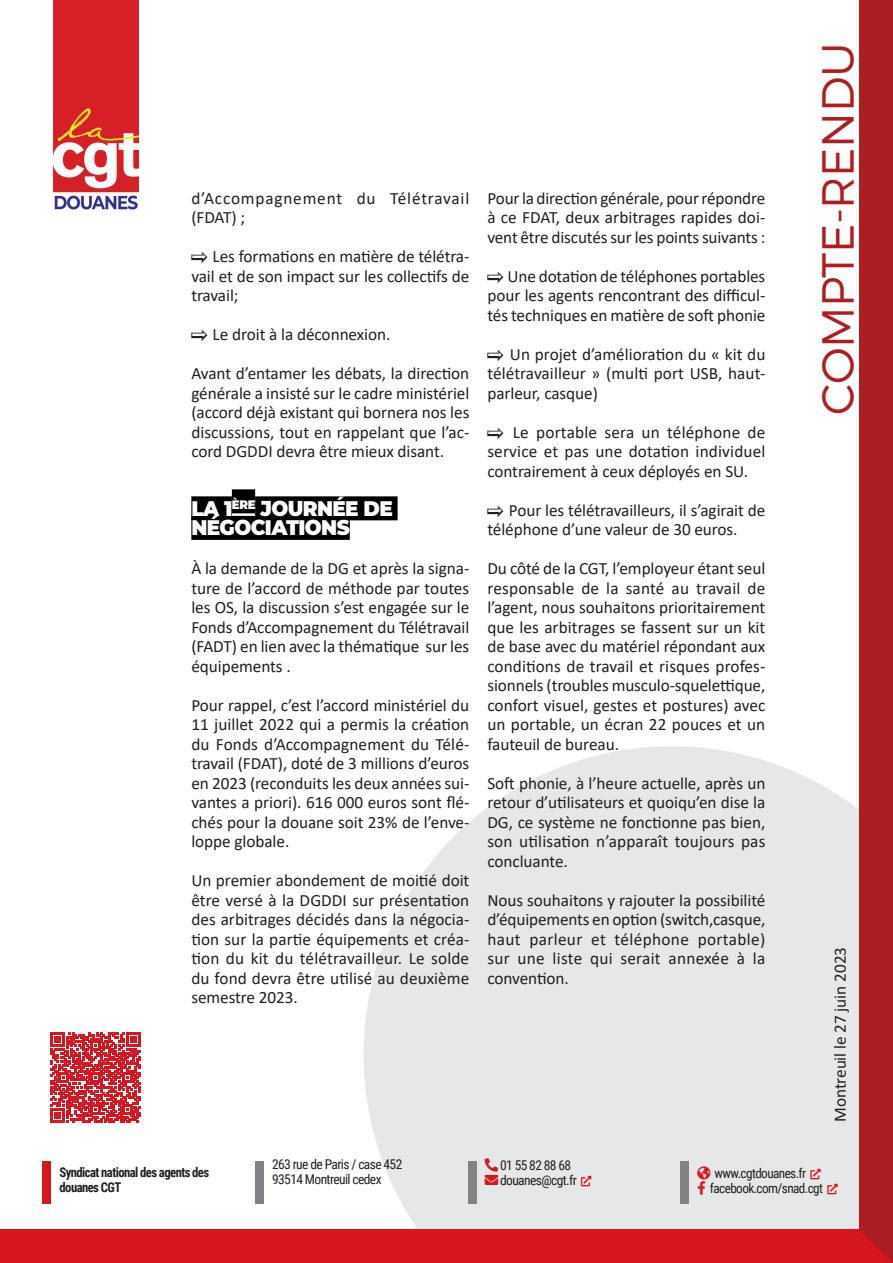
<style>
.page{position:relative;width:893px;height:1263px;background:#fff}
.page>*{position:absolute;margin:0;border:0;box-sizing:border-box;transform-origin:0 0}
.t1{font:300 45px "Montserrat";letter-spacing:-.01em;color:#ad1e22}
.t2{font:900 21px/19.5px "Montserrat";letter-spacing:-.03em;color:#fff;scale:.95 1}
.t3{font:17.25px/19.5px "Calibri";letter-spacing:-.005em;color:#231f20;text-align:justify}
.t4{font:17.25px/19.5px "Calibri";letter-spacing:.045em;color:#231f20}
.t5{font:13.5px/15px "Roboto Condensed";letter-spacing:-.045em;color:#231f20}
.t6{font:700 13.5px/15px "Roboto Condensed";letter-spacing:-.045em;color:#231f20;scale:.94 1}
.s1{font-family:"Pointers"}
.s2{color:#d7171f}
</style>
<div class="page">
<svg style="left:364px;top:746px;width:495px;height:483px;background:#e8e9eb"></svg>
<div style="left:43px;top:1161px;width:8px;height:42px;background:#d7171f"></div>
<div style="left:255px;top:1161px;width:9px;height:42px;background:#808285"></div>
<div style="left:468px;top:1161px;width:8px;height:42px;background:#808285"></div>
<div style="left:680px;top:1161px;width:9px;height:42px;background:#808285"></div>
<div style="left:0;top:1229px;width:893px;height:34px;background:#d7171f"></div>
<div style="left:859px;top:0;width:34px;height:1263px;background:#ad1e22"></div>
<img style="left:53px;top:0;width:85px;height:210px">
<svg style="left:51px;top:1032px;width:90px;height:90px"></svg>
<div style="left:191px;top:496px;width:41px;height:24px;background:#000"></div>
<div style="left:232px;top:489px;width:23px;height:24px;background:#000"></div>
<div style="left:255px;top:496px;width:143px;height:24px;background:#000"></div>
<div style="left:191px;top:516px;width:159px;height:24px;background:#000"></div>
<svg style="left:485px;top:1158px;width:13px;height:27px"></svg>
<svg style="left:581px;top:1176px;width:10px;height:10px"></svg>
<svg style="left:811px;top:1168px;width:10px;height:11px"></svg>
<svg style="left:697px;top:1166px;width:13px;height:28px"></svg>
<svg style="left:827px;top:1183px;width:11px;height:11px"></svg>
<p class="t4" style="left:191px;top:188px;width:280px">d’Accompagnement du Télétravail (FDAT) ;</p>
<p class="t3" style="left:191px;top:246px;width:280px"><span class="s1">'</span> Les formations en matière de télétra&shy;vail et de son impact sur les collectifs de travail;</p>
<p class="t3" style="left:191px;top:324px;width:201px"><span class="s1">'</span> Le droit à la déconnexion.</p>
<p class="t3" style="left:191px;top:363px;width:280px">Avant d’entamer les débats, la direction générale a insisté sur le cadre ministériel (accord déjà existant qui bornera nos les discussions, tout en rappelant que l’ac&shy;cord DGDDI devra être mieux disant.</p>
<p class="t2" style="left:191px;top:497px;width:214px">LA 1<sup>ÈRE</sup> JOURNÉE DE<br>NÉGOCIATIONS</p>
<p class="t3" style="left:191px;top:558px;width:280px">À la demande de la DG et après la signa&shy;ture de l’accord de méthode par toutes les OS, la discussion s’est engagée sur le Fonds d’Accompagnement du Télétravail (FADT) en lien avec la thématique sur les équipements .</p>
<p class="t3" style="left:191px;top:695px;width:280px">Pour rappel, c’est l’accord ministériel du 11 juillet 2022 qui a permis la création du Fonds d’Accompagnement du Télé&shy;travail (FDAT), doté de 3 millions d’euros en 2023 (reconduits les deux années sui&shy;vantes a priori). 616 000 euros sont flé&shy;chés pour la douane soit 23% de l’enve&shy;loppe globale.</p>
<p class="t3" style="left:191px;top:870px;width:280px">Un premier abondement de moitié doit être versé à la DGDDI sur présentation des arbitrages décidés dans la négocia&shy;tion sur la partie équipements et créa&shy;tion du kit du télétravailleur. Le solde du fond devra être utilisé au deuxième semestre 2023.</p>
<p class="t3" style="left:487px;top:188px;width:280px">Pour la direction générale, pour répondre à ce FDAT, deux arbitrages rapides doi&shy;vent être discutés sur les points suivants :</p>
<p class="t3" style="left:487px;top:266px;width:280px"><span class="s1">'</span> Une dotation de téléphones portables pour les agents rencontrant des difficul&shy;tés techniques en matière de soft phonie</p>
<p class="t3" style="left:487px;top:344px;width:280px"><span class="s1">'</span> Un projet d’amélioration du « kit du télétravailleur » (multi port USB, haut&shy;parleur, casque)</p>
<p class="t3" style="left:487px;top:422px;width:280px"><span class="s1">'</span> Le portable sera un téléphone de service et pas une dotation individuel contrairement à ceux déployés en SU.</p>
<p class="t3" style="left:487px;top:500px;width:280px"><span class="s1">'</span> Pour les télétravailleurs, il s’agirait de téléphone d’une valeur de 30 euros.</p>
<p class="t3" style="left:487px;top:558px;width:280px">Du côté de la CGT, l’employeur étant seul responsable de la santé au travail de l’agent, nous souhaitons prioritairement que les arbitrages se fassent sur un kit de base avec du matériel répondant aux conditions de travail et risques profes&shy;sionnels (troubles musculo-squelettique, confort visuel, gestes et postures) avec un portable, un écran 22 pouces et un fauteuil de bureau.</p>
<p class="t3" style="left:487px;top:773px;width:280px">Soft phonie, à l’heure actuelle, après un retour d’utilisateurs et quoiqu’en dise la DG, ce système ne fonctionne pas bien, son utilisation n’apparaît toujours pas concluante.</p>
<p class="t3" style="left:487px;top:890px;width:280px">Nous souhaitons y rajouter la possibilité d’équipements en option (switch,casque, haut parleur et téléphone portable) sur une liste qui serait annexée à la convention.</p>
<h1 class="t1" style="left:810px;top:415px;width:373px;rotate:-90deg">compte-rendu</h1>
<p class="t3" style="left:830px;top:1122px;width:176px;rotate:-90deg">Montreuil le 27 juin 2023</p>
<p class="t6" style="left:60px;top:1164px;width:161px">Syndicat national des agents des douanes CGT</p>
<p class="t5" style="left:272px;top:1156px;width:132px">263 rue de Paris / case 452<br>93514 Montreuil cedex</p>
<p class="t5" style="left:500px;top:1157px;width:93px;text-indent:-15px"><span class="s2">□■●▼</span> 01 55 82 88 68 douanes@cgt.fr <span class="s2">▼■●●■●▼</span></p>
<p class="t5" style="left:697px;top:1165px;width:125px"><span class="s2">●□▲</span> www.cgtdouanes.fr <span class="s2">▼■●●■●▼</span></p>
<p class="t5" style="left:697px;top:1180px;width:142px"><span class="s2">□□</span> facebook.com/snad.cgt <span class="s2">▼■●●■●▼</span></p>
</div>
